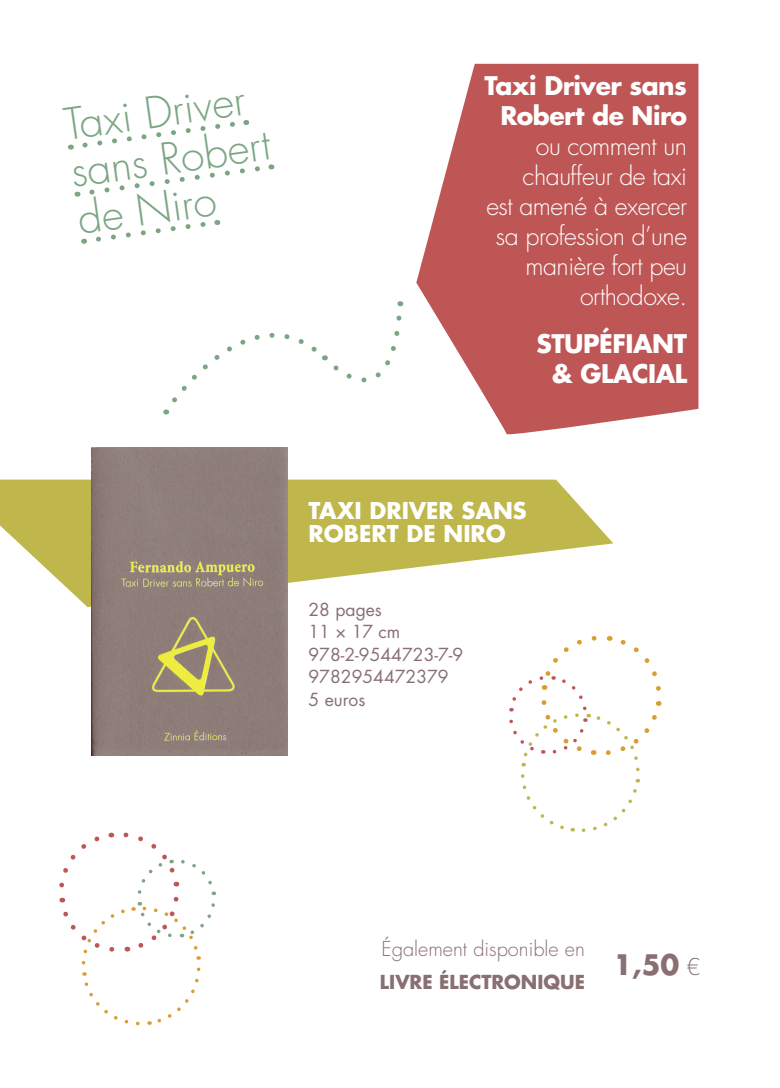
<style>
.page{position:relative;width:780px;height:1088px;background:#fff}
.page>*{position:absolute;margin:0;border:0;box-sizing:border-box;transform-origin:0 0}
.t1{font:300 42.5px/47.5px "Futura Std";color:#7ca683}
.t2{font:700 27.5px "Futura Std";color:#886f72}
.t3{font:300 25px/30px "Futura Std";letter-spacing:-.02em;color:#fff;text-align:right}
.t4{font:700 25px/30px "Futura Std";letter-spacing:-.02em;color:#fff;text-align:right}
.t5{font:700 22.5px/22.5px "Futura Std";color:#fff}
.t6{font:300 20px "Futura Std";color:#886f72}
.t7{font:700 18.75px "Futura Std";color:#886f72}
.t8{font:17.5px/22.5px "Futura Std";color:#886f72}
.s1{font-weight:300;font-size:22.5px}
</style>
<div class="page">
<svg style="left:509px;top:636px;width:153px;height:196px"></svg>
<svg style="left:0;top:480px;width:613px;height:127px;fill:#bfb74b"></svg>
<svg style="left:416px;top:64px;width:282px;height:371px;fill:#bf5656"></svg>
<svg style="left:82px;top:120px;width:165px;height:28px"></svg>
<svg style="left:89px;top:164px;width:183px;height:31px"></svg>
<svg style="left:96px;top:220px;width:122px;height:22px"></svg>
<svg style="left:166px;top:301px;width:238px;height:113px"></svg>
<svg style="left:59px;top:832px;width:157px;height:194px"></svg>
<img style="left:91px;top:447px;width:197px;height:308px">
<h1 class="t1" style="left:62px;top:102px;width:202px;rotate:-8deg">Taxi Driver sans Robert de Niro</h1>
<p class="t4" style="left:484px;top:70px;width:204px">TAXI DRIVER SANS<br>ROBERT DE NIRO</p>
<p class="t3" style="left:486px;top:132px;width:202px">ou comment un chauffeur de taxi<br>est amené à exercer sa profession d’une manière fort peu orthodoxe.</p>
<p class="t4" style="left:536px;top:328px;width:44px">STUPÉF</p>
<p class="t4" style="left:551px;top:328px;width:137px">IANT<br>&amp; GLACIAL</p>
<p class="t5" style="left:308px;top:499px;width:220px">TAXI DRIVER SANS<br>ROBERT DE NIRO</p>
<p class="t8" style="left:308px;top:598px;width:156px">28 pages<br>11 × 17 cm<br>978-2-9544723-7-9<br>9782954472379<br>5 euros</p>
<p class="t6" style="left:381px;top:936px;width:205px">Également disponible en</p>
<p class="t7" style="left:380px;top:969px;width:193px">LIVRE ÉLECTRONIQUE</p>
<p class="t2" style="left:613px;top:947px;width:88px">1,50 <span class="s1">€</span></p>
</div>
